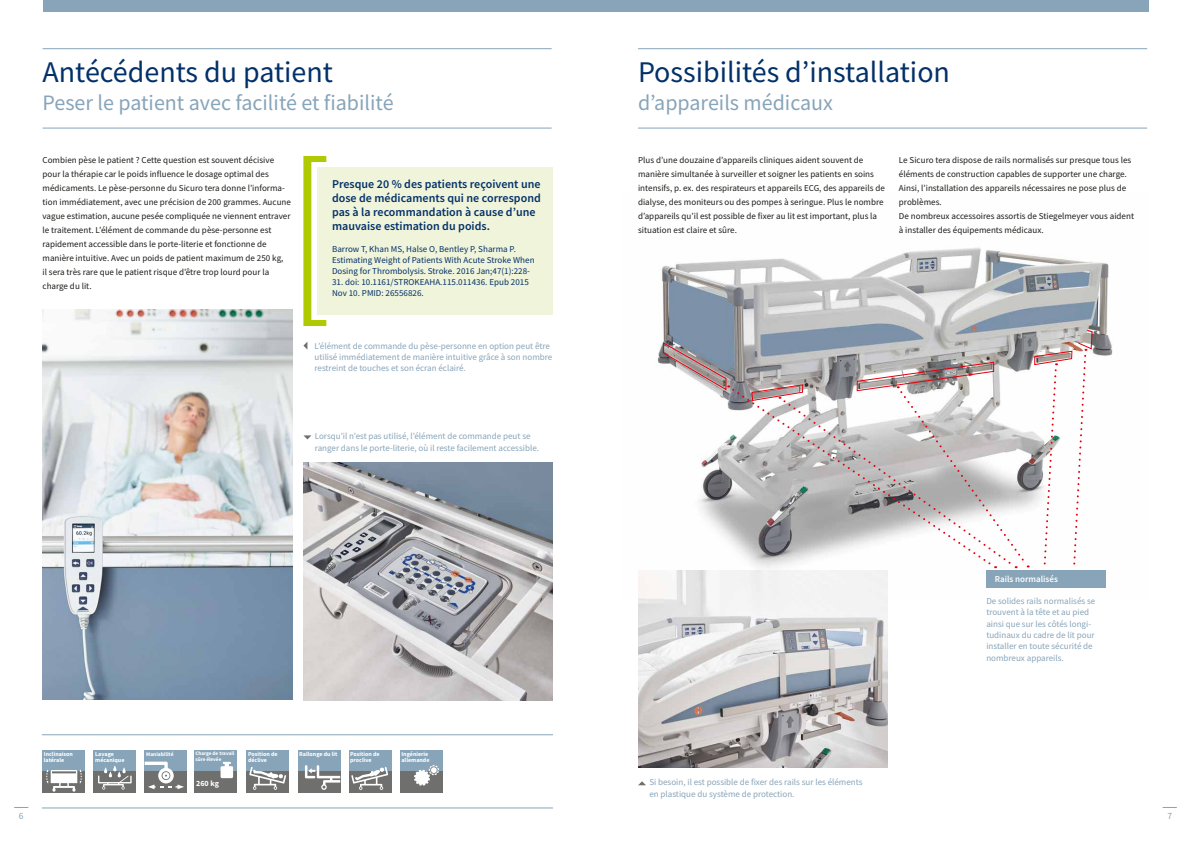
<style>
.page{position:relative;width:1191px;height:842px;background:#fff}
.page>*{position:absolute;margin:0;border:0;box-sizing:border-box;transform-origin:0 0}
.t1{font:30px "Source Sans Pro";color:#023069}
.t2{font:22px "Source Sans Pro";color:#87a4b9}
.t3{font:600 12px/14px "Source Sans Pro";letter-spacing:.005em;color:#023069}
.t4{font:9.5px "Source Sans Pro";color:#87a4b9}
.t5{font:9px/14px "Source Sans Pro";letter-spacing:.005em;color:#1a1a18}
.t6{font:9px/11.3px "Source Sans Pro";color:#87a4b9}
.t7{font:9px/11px "Source Sans Pro";letter-spacing:.005em;color:#023069}
.t8{font:600 9px "Source Sans Pro";color:#fff}
.t9{font:700 8px "Source Sans Pro";color:#fff}
.t10{font:700 6px/6px "Source Sans Pro";color:#fff}
.t11{font:700 5.5px "Source Sans Pro";color:#fff}
.t12{font:700 5.2px/5.2px "Source Sans Pro";color:#fff}
</style>
<div class="page">
<svg style="left:1162px;top:807px;width:14px;height:1px"></svg>
<svg style="left:14px;top:807px;width:14px;height:1px"></svg>
<img style="left:657px;top:247px;width:456px;height:351px">
<div style="left:43px;top:0;width:1105px;height:11px;background:#87a4b9"></div>
<img style="left:43px;top:309px;width:249px;height:391px">
<img style="left:303px;top:462px;width:250px;height:238px">
<img style="left:638px;top:570px;width:249px;height:198px">
<svg style="left:730px;top:387px;width:20px;height:181px"></svg>
<svg style="left:662px;top:341px;width:67px;height:50px"></svg>
<svg style="left:750px;top:329px;width:343px;height:244px"></svg>
<hr style="left:42px;top:734px;width:511px;height:1px;background:#87a4b9">
<hr style="left:42px;top:807px;width:511px;height:1px;background:#87a4b9">
<div style="left:986px;top:570px;width:119px;height:17px;background:#87a4b9"></div>
<svg style="left:303px;top:435px;width:8px;height:4px"></svg>
<svg style="left:638px;top:781px;width:8px;height:4px"></svg>
<svg style="left:303px;top:342px;width:4px;height:7px"></svg>
<hr style="left:43px;top:48px;width:508px;height:1px;background:#87a4b9">
<hr style="left:638px;top:48px;width:509px;height:1px;background:#87a4b9">
<hr style="left:43px;top:128px;width:508px;height:1px;background:#87a4b9">
<hr style="left:638px;top:128px;width:509px;height:1px;background:#87a4b9">
<div style="left:317px;top:167px;width:236px;height:148px;background:#f0f4da"></div>
<svg style="left:303px;top:156px;width:23px;height:170px"></svg>
<div style="left:400px;top:750px;width:42px;height:42px;background:#87a4b9"></div>
<div style="left:400px;top:771px;width:42px;height:21px;background:#6f6f6e"></div>
<svg style="left:414px;top:765px;width:25px;height:21px"></svg>
<div style="left:430px;top:766px;width:7px;height:8px;border:1px solid #878787;border-radius:50%"></div>
<div style="left:194px;top:750px;width:42px;height:42px;background:#87a4b9"></div>
<div style="left:194px;top:771px;width:42px;height:21px;background:#6f6f6e"></div>
<svg style="left:220px;top:762px;width:13px;height:16px"></svg>
<div style="left:298px;top:750px;width:42px;height:42px;background:#87a4b9"></div>
<div style="left:298px;top:771px;width:42px;height:21px;background:#6f6f6e"></div>
<svg style="left:305px;top:765px;width:35px;height:25px"></svg>
<div style="left:94px;top:750px;width:42px;height:42px;background:#87a4b9"></div>
<div style="left:94px;top:771px;width:42px;height:21px;background:#6f6f6e"></div>
<svg style="left:98px;top:765px;width:34px;height:25px"></svg>
<div style="left:43px;top:750px;width:42px;height:42px;background:#87a4b9"></div>
<div style="left:43px;top:771px;width:42px;height:21px;background:#6f6f6e"></div>
<svg style="left:46px;top:769px;width:36px;height:23px"></svg>
<div style="left:145px;top:750px;width:42px;height:42px;background:#87a4b9"></div>
<div style="left:145px;top:771px;width:42px;height:21px;background:#6f6f6e"></div>
<svg style="left:145px;top:762px;width:39px;height:27px"></svg>
<div style="left:349px;top:750px;width:42px;height:42px;background:#87a4b9"></div>
<div style="left:349px;top:771px;width:42px;height:21px;background:#6f6f6e"></div>
<svg style="left:351px;top:767px;width:37px;height:23px"></svg>
<div style="left:247px;top:750px;width:42px;height:42px;background:#87a4b9"></div>
<div style="left:247px;top:771px;width:42px;height:21px;background:#6f6f6e"></div>
<svg style="left:249px;top:767px;width:37px;height:23px"></svg>
<h1 class="t1" style="left:43px;top:53px;width:292px">Antécédents du patient</h1>
<h2 class="t2" style="left:43px;top:89px;width:352px">Peser le patient avec facilité et fiabilité</h2>
<h1 class="t1" style="left:638px;top:53px;width:313px">Possibilités d’installation</h1>
<h2 class="t2" style="left:638px;top:89px;width:196px">d’appareils médicaux</h2>
<p class="t5" style="left:43px;top:153px;width:250px">Combien pèse le patient ? Cette question est souvent décisive pour la thérapie car le poids influence le dosage optimal des médicaments. Le pèse-personne du Sicuro tera donne l’informa&shy;tion immédiatement, avec une précision de 200 grammes. Aucune vague estimation, aucune pesée compliquée ne viennent entraver le traitement. L’élément de commande du pèse-personne est rapidement accessible dans le porte-literie et fonctionne de manière intuitive. Avec un poids de patient maximum de 250 kg,<br>il sera très rare que le patient risque d’être trop lourd pour la charge du lit.</p>
<p class="t5" style="left:638px;top:153px;width:248px">Plus d’une douzaine d’appareils cliniques aident souvent de manière simultanée à surveiller et soigner les patients en soins intensifs, p. ex. des respirateurs et appareils ECG, des appareils de dialyse, des moniteurs ou des pompes à seringue. Plus le nombre d’appareils qu’il est possible de fixer au lit est important, plus la situation est claire et sûre.</p>
<p class="t5" style="left:899px;top:153px;width:237px">Le Sicuro tera dispose de rails normalisés sur presque tous les éléments de construction capables de supporter une charge.<br>Ainsi, l’installation des appareils nécessaires ne pose plus de problèmes.<br>De nombreux accessoires assortis de Stiegelmeyer vous aident à installer des équipements médicaux.</p>
<h3 class="t3" style="left:332px;top:176px;width:210px">Presque 20 % des patients reçoivent une dose de médicaments qui ne correspond pas à la recommandation à cause d’une mauvaise estimation du poids.</h3>
<p class="t7" style="left:332px;top:243px;width:204px">Barrow T, Khan MS, Halse O, Bentley P, Sharma P.<br>Estimating Weight of Patients With Acute Stroke When<br>Dosing for Thrombolysis. Stroke. 2016 Jan;47(1):228-</p>
<p class="t7" style="left:332px;top:276px;width:198px">31. doi: 10.1161/STROKEAHA.115.011436. Epub 2015<br>Nov 10. PMID: 26556826.</p>
<p class="t6" style="left:314px;top:340px;width:239px">L’élément de commande du pèse-personne en option peut être utilisé immédiatement de manière intuitive grâce à son nombre restreint de touches et son écran éclairé.</p>
<p class="t6" style="left:315px;top:431px;width:226px">Lorsqu’il n’est pas utilisé, l’élément de commande peut se ranger dans le porte-literie, où il reste facilement accessible.</p>
<p class="t10" style="left:44px;top:751px;width:31px">Inclinaison latérale</p>
<p class="t11" style="left:146px;top:750px;width:29px">Maniabilité</p>
<p class="t10" style="left:350px;top:751px;width:31px">Position de proclive</p>
<p class="t10" style="left:95px;top:751px;width:20px">Lavage</p>
<p class="t10" style="left:299px;top:751px;width:40px">Rallonge du lit</p>
<p class="t10" style="left:95px;top:757px;width:31px">mécanique</p>
<p class="t12" style="left:195px;top:751px;width:40px">Charge de travail sûre élevée</p>
<p class="t9" style="left:196px;top:778px;width:24px">260 kg</p>
<p class="t10" style="left:248px;top:751px;width:31px">Position de déclive</p>
<p class="t9" style="left:200px;top:777px;width:24px">260 kg</p>
<p class="t10" style="left:401px;top:751px;width:29px">Ingénierie allemande</p>
<p class="t6" style="left:649px;top:777px;width:215px">Si besoin, il est possible de fixer des rails sur les éléments en plastique du système de protection.</p>
<p class="t8" style="left:994px;top:573px;width:65px">Rails normalisés</p>
<p class="t6" style="left:986px;top:595px;width:110px">De solides rails normalisés se trouvent à la tête et au pied ainsi que sur les côtés longi&shy;tudinaux du cadre de lit pour installer en toute sécurité de nombreux appareils.</p>
<p class="t4" style="left:19px;top:810px;width:6px">6</p>
<p class="t4" style="left:1167px;top:810px;width:6px">7</p>
</div>
